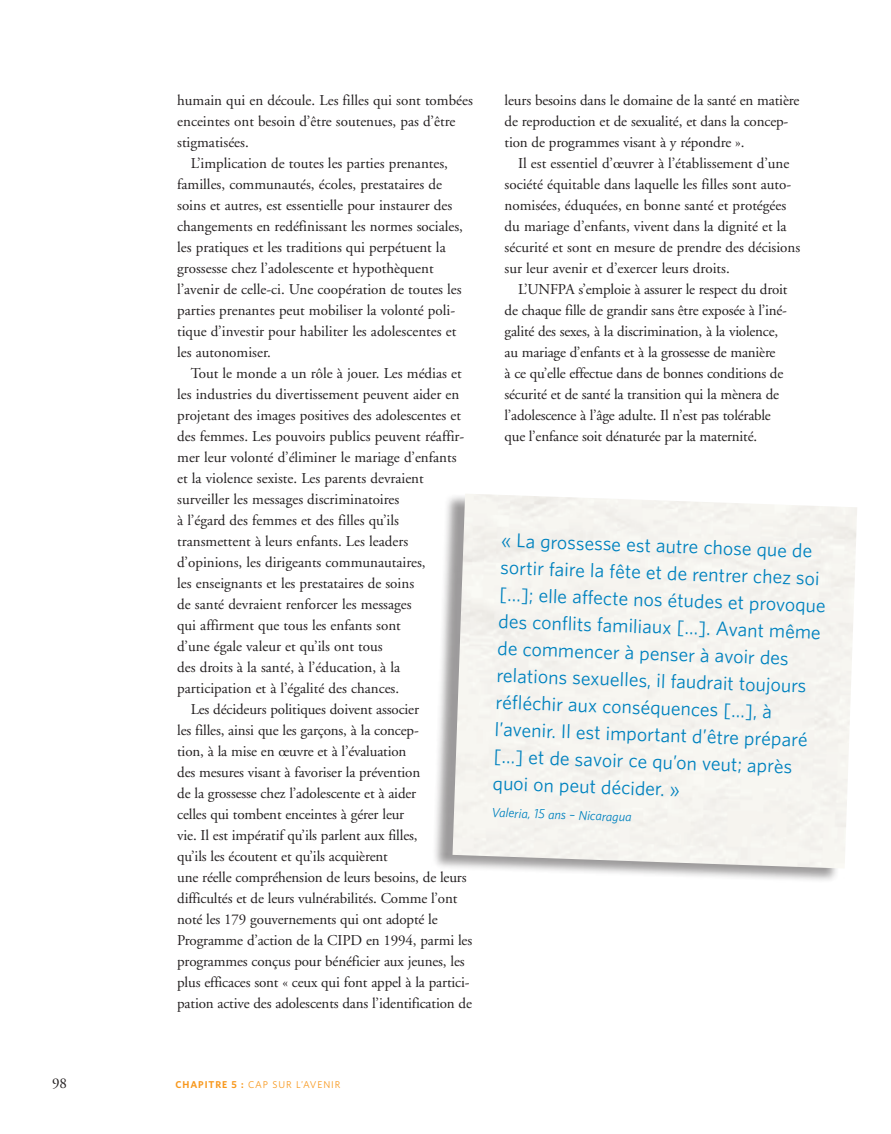
<style>
.page{position:relative;width:891px;height:1134px;background:#fff}
.page>*{position:absolute;margin:0;border:0;box-sizing:border-box;transform-origin:0 0}
.t1{font:18px/27px "UNFPA Text";color:#0082bf}
.t2{font:15px/21px "Adobe Garamond";color:#231f20}
.t3{font:italic 12px "UNFPA Text";color:#0082bf}
.t4{font:9px "UNFPA Text";letter-spacing:.1em;color:#f8981d}
.s1{font-family:"UNFPA";font-weight:700}
</style>
<div class="page">
<div style="left:431px;top:493px;width:421px;height:390px;background:#231f20;opacity:.45"></div>
<img style="left:453px;top:494px;width:404px;height:375px">
<p class="t2" style="left:177px;top:90px;width:297px">humain qui en découle. Les filles qui sont tombées</p>
<p class="t2" style="left:177px;top:111px;width:280px">enceintes ont besoin d’être soutenues, pas d’être</p>
<p class="t2" style="left:177px;top:132px;width:73px">stigmatisées.</p>
<p class="t2" style="left:191px;top:153px;width:259px">L’implication de toutes les parties prenantes,</p>
<p class="t2" style="left:177px;top:174px;width:266px">familles, communautés, écoles, prestataires de</p>
<p class="t2" style="left:177px;top:195px;width:277px">soins et autres, est essentielle pour instaurer des</p>
<p class="t2" style="left:177px;top:216px;width:287px">changements en redéfinissant les normes sociales,</p>
<p class="t2" style="left:177px;top:237px;width:270px">les pratiques et les traditions qui perpétuent la</p>
<p class="t2" style="left:177px;top:258px;width:258px">grossesse chez l’adolescente et hypothèquent</p>
<p class="t2" style="left:177px;top:279px;width:286px">l’avenir de celle-ci. Une coopération de toutes les</p>
<p class="t2" style="left:177px;top:300px;width:280px">parties prenantes peut mobiliser la volonté poli-</p>
<p class="t2" style="left:177px;top:321px;width:281px">tique d’investir pour habiliter les adolescentes et</p>
<p class="t2" style="left:177px;top:342px;width:95px">les autonomiser.</p>
<p class="t2" style="left:191px;top:363px;width:273px">Tout le monde a un rôle à jouer. Les médias et</p>
<p class="t2" style="left:177px;top:384px;width:284px">les industries du divertissement peuvent aider en</p>
<p class="t2" style="left:177px;top:405px;width:285px">projetant des images positives des adolescentes et</p>
<p class="t2" style="left:177px;top:426px;width:289px">des femmes. Les pouvoirs publics peuvent réaffir-</p>
<p class="t2" style="left:177px;top:447px;width:281px">mer leur volonté d’éliminer le mariage d’enfants</p>
<p class="t2" style="left:177px;top:468px;width:248px">et la violence sexiste. Les parents devraient</p>
<p class="t2" style="left:177px;top:489px;width:224px">surveiller les messages discriminatoires</p>
<p class="t2" style="left:177px;top:510px;width:223px">à l’égard des femmes et des filles qu’ils</p>
<p class="t2" style="left:177px;top:531px;width:233px">transmettent à leurs enfants. Les leaders</p>
<p class="t2" style="left:177px;top:552px;width:250px">d’opinions, les dirigeants communautaires,</p>
<p class="t2" style="left:177px;top:573px;width:238px">les enseignants et les prestataires de soins</p>
<p class="t2" style="left:177px;top:594px;width:236px">de santé devraient renforcer les messages</p>
<p class="t2" style="left:177px;top:615px;width:225px">qui affirment que tous les enfants sont</p>
<p class="t2" style="left:177px;top:636px;width:207px">d’une égale valeur et qu’ils ont tous</p>
<p class="t2" style="left:177px;top:657px;width:225px">des droits à la santé, à l’éducation, à la</p>
<p class="t2" style="left:177px;top:678px;width:224px">participation et à l’égalité des chances.</p>
<p class="t2" style="left:191px;top:699px;width:230px">Les décideurs politiques doivent associer</p>
<p class="t2" style="left:177px;top:720px;width:243px">les filles, ainsi que les garçons, à la concep-</p>
<p class="t2" style="left:177px;top:741px;width:231px">tion, à la mise en œuvre et à l’évaluation</p>
<p class="t2" style="left:177px;top:762px;width:245px">des mesures visant à favoriser la prévention</p>
<p class="t2" style="left:177px;top:783px;width:241px">de la grossesse chez l’adolescente et à aider</p>
<p class="t2" style="left:177px;top:804px;width:229px">celles qui tombent enceintes à gérer leur</p>
<p class="t2" style="left:177px;top:825px;width:242px">vie. Il est impératif qu’ils parlent aux filles,</p>
<p class="t2" style="left:177px;top:846px;width:212px">qu’ils les écoutent et qu’ils acquièrent</p>
<p class="t2" style="left:177px;top:867px;width:291px">une réelle compréhension de leurs besoins, de leurs</p>
<p class="t2" style="left:177px;top:888px;width:282px">difficultés et de leurs vulnérabilités. Comme l’ont</p>
<p class="t2" style="left:177px;top:909px;width:262px">noté les 179 gouvernements qui ont adopté le</p>
<p class="t2" style="left:177px;top:930px;width:297px">Programme d’action de la CIPD en 1994, parmi les</p>
<p class="t2" style="left:177px;top:951px;width:289px">programmes conçus pour bénéficier aux jeunes, les</p>
<p class="t2" style="left:177px;top:972px;width:294px">plus efficaces sont « ceux qui font appel à la partici-</p>
<p class="t2" style="left:177px;top:993px;width:296px">pation active des adolescents dans l’identification de</p>
<p class="t2" style="left:505px;top:90px;width:296px">leurs besoins dans le domaine de la santé en matière de reproduction et de sexualité, et dans la concep&shy;tion de programmes visant à y répondre ».</p>
<p class="t2" style="left:505px;top:153px;width:297px;text-indent:14px">Il est essentiel d’œuvrer à l’établissement d’une société équitable dans laquelle les filles sont auto&shy;nomisées, éduquées, en bonne santé et protégées du mariage d’enfants, vivent dans la dignité et la sécurité et sont en mesure de prendre des décisions sur leur avenir et d’exercer leurs droits.</p>
<p class="t2" style="left:505px;top:279px;width:284px;text-indent:14px">L’UNFPA s’emploie à assurer le respect du droit de chaque fille de grandir sans être exposée à l’iné&shy;galité des sexes, à la discrimination, à la violence, au mariage d’enfants et à la grossesse de manière<br>à ce qu’elle effectue dans de bonnes conditions de sécurité et de santé la transition qui la mènera de l’adolescence à l’âge adulte. Il n’est pas tolérable que l’enfance soit dénaturée par la maternité.</p>
<p class="t1" style="left:502px;top:526px;width:328px;rotate:2deg">« La grossesse est autre chose que de sortir faire la fête et de rentrer chez soi […]; elle affecte nos études et provoque des confl its familiaux […]. Avant même de commencer à penser à avoir des relations sexuelles, il faudrait toujours réfl échir aux conséquences […], à l’avenir. Il est important d’être préparé […] et de savoir ce qu’on veut; après quoi on peut décider. »</p>
<p class="t3" style="left:492px;top:804px;width:141px;rotate:2deg">Valeria, 15 ans – Nicaragua</p>
<p class="t2" style="left:52px;top:1073px;width:16px">98</p>
<p class="t4" style="left:176px;top:1078px;width:166px"><span class="s1">CHAPITRE 5 :</span> CAP SUR L’AVENIR</p>
</div>
